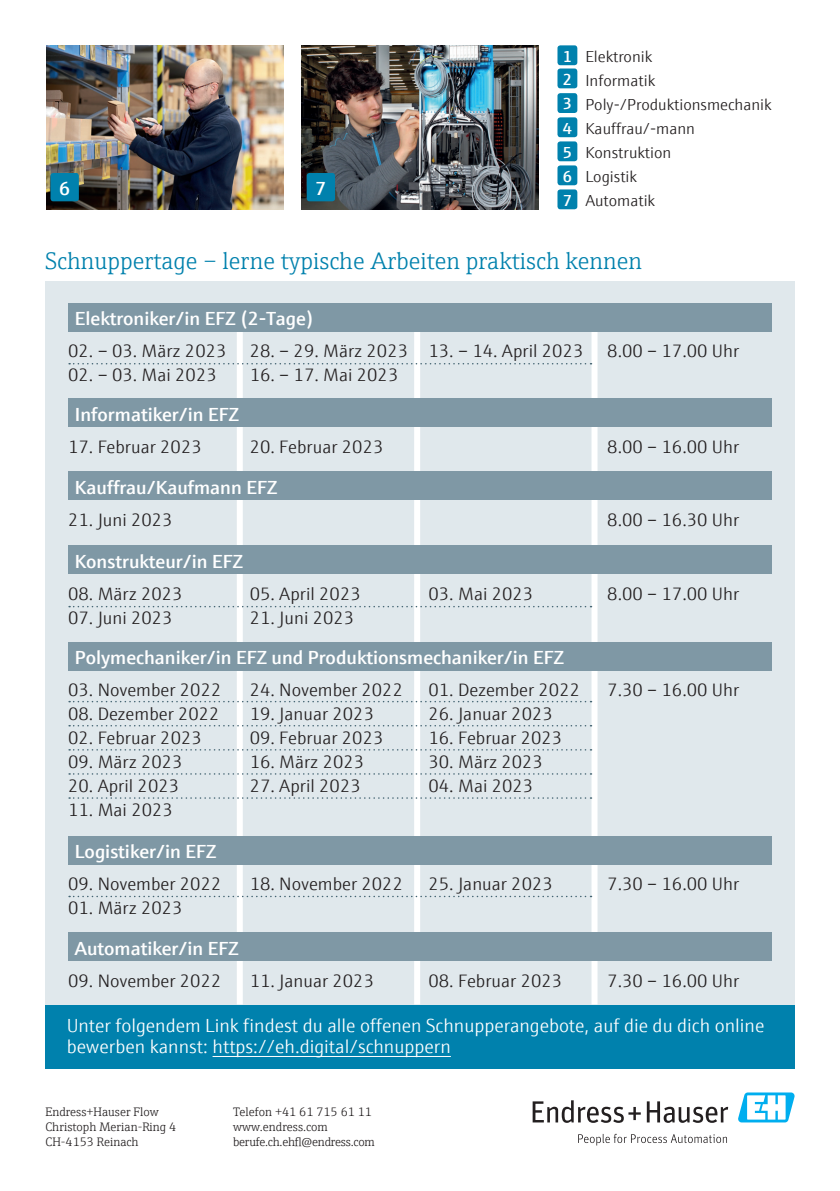
<style>
.page{position:relative;width:840px;height:1191px;background:#fff}
.page>*{position:absolute;margin:0;border:0;box-sizing:border-box;transform-origin:0 0}
.t1{font:300 24px "E+H Serif";color:#0081ad}
.t2{font:600 19px "E+H Sans";color:#fff}
.t3{font:300 19px/21.2px "E+H Sans";color:#fff}
.t4{font:300 18px "E+H Sans";color:#231f20}
.t5{font:300 16px/24px "E+H Sans";color:#231f20}
.t6{font:300 12.4px/14.8px "E+H Serif";color:#231f20}
.s1{font-weight:600;color:#fff}
</style>
<div class="page">
<svg style="left:532px;top:1100px;width:108px;height:22px"></svg>
<svg style="left:646px;top:1101px;width:81px;height:21px"></svg>
<svg style="left:578px;top:1133px;width:148px;height:12px"></svg>
<svg style="left:738px;top:1092px;width:56px;height:30px"></svg>
<div style="left:45px;top:1004px;width:749px;height:65px;background:#0081ad"></div>
<hr style="left:212px;top:1056px;width:238px;height:1px;background:#fff">
<div style="left:45px;top:281px;width:749px;height:723px;background:#e0e8ec"></div>
<div style="left:237px;top:329px;width:6px;height:675px;background:#fff"></div>
<div style="left:414px;top:329px;width:6px;height:675px;background:#fff"></div>
<div style="left:591px;top:329px;width:6px;height:675px;background:#fff"></div>
<div style="left:557px;top:45px;width:20px;height:20px;background:#0081ad;border-radius:3px"></div>
<div style="left:557px;top:68px;width:20px;height:20px;background:#0081ad;border-radius:3px"></div>
<div style="left:557px;top:93px;width:20px;height:20px;background:#0081ad;border-radius:3px"></div>
<div style="left:557px;top:117px;width:20px;height:20px;background:#0081ad;border-radius:3px"></div>
<div style="left:557px;top:141px;width:20px;height:20px;background:#0081ad;border-radius:3px"></div>
<div style="left:557px;top:165px;width:20px;height:20px;background:#0081ad;border-radius:3px"></div>
<div style="left:557px;top:189px;width:20px;height:20px;background:#0081ad;border-radius:3px"></div>
<div style="left:68px;top:303px;width:703px;height:28px;background:#7f98a5"></div>
<div style="left:68px;top:399px;width:703px;height:28px;background:#7f98a5"></div>
<div style="left:68px;top:472px;width:703px;height:28px;background:#7f98a5"></div>
<div style="left:68px;top:546px;width:703px;height:28px;background:#7f98a5"></div>
<div style="left:68px;top:642px;width:703px;height:28px;background:#7f98a5"></div>
<div style="left:68px;top:836px;width:703px;height:28px;background:#7f98a5"></div>
<div style="left:68px;top:933px;width:703px;height:28px;background:#7f98a5"></div>
<svg style="left:69px;top:363px;width:522px;height:1px"></svg>
<svg style="left:69px;top:606px;width:522px;height:1px"></svg>
<svg style="left:69px;top:701px;width:522px;height:1px"></svg>
<svg style="left:69px;top:725px;width:522px;height:1px"></svg>
<svg style="left:69px;top:749px;width:522px;height:1px"></svg>
<svg style="left:69px;top:773px;width:522px;height:1px"></svg>
<svg style="left:69px;top:797px;width:522px;height:1px"></svg>
<svg style="left:69px;top:895px;width:522px;height:2px"></svg>
<img style="left:302px;top:45px;width:236px;height:164px">
<img style="left:46px;top:45px;width:237px;height:164px">
<div style="left:50px;top:173px;width:29px;height:28px;background:#0081ad;border-radius:3px"></div>
<div style="left:306px;top:173px;width:29px;height:28px;background:#0081ad;border-radius:3px"></div>
<p class="t2" style="left:59px;top:174px;width:12px">6</p>
<p class="t2" style="left:315px;top:174px;width:12px">7</p>
<p class="t5" style="left:562px;top:43px;width:210px"><span class="s1">1</span> Elektronik<br><span class="s1">2</span> Informatik<br><span class="s1">3</span> Poly-/Produktionsmechanik<br><span class="s1">4</span> Kauffrau/-mann<br><span class="s1">5</span> Konstruktion<br><span class="s1">6</span> Logistik<br><span class="s1">7</span> Automatik</p>
<h1 class="t1" style="left:45px;top:243px;width:598px">Schnuppertage – lerne typische Arbeiten praktisch kennen</h1>
<p class="t2" style="left:75px;top:304px;width:240px">Elektroniker/in EFZ (2-Tage)</p>
<p class="t4" style="left:68px;top:338px;width:160px">02. – 03. März 2023</p>
<p class="t4" style="left:249px;top:338px;width:335px">28. – 29. März 2023 13. – 14. April 2023</p>
<p class="t4" style="left:607px;top:338px;width:133px">8.00 – 17.00 Uhr</p>
<p class="t4" style="left:68px;top:362px;width:150px">02. – 03. Mai 2023</p>
<p class="t4" style="left:249px;top:362px;width:150px">16. – 17. Mai 2023</p>
<p class="t2" style="left:75px;top:399px;width:165px">Informatiker/in EFZ</p>
<p class="t4" style="left:68px;top:433px;width:135px">17. Februar 2023</p>
<p class="t4" style="left:249px;top:433px;width:135px">20. Februar 2023</p>
<p class="t4" style="left:607px;top:433px;width:133px">8.00 – 16.00 Uhr</p>
<p class="t2" style="left:75px;top:472px;width:204px">Kauffrau/Kaufmann EFZ</p>
<p class="t4" style="left:68px;top:506px;width:106px">21. Juni 2023</p>
<p class="t4" style="left:607px;top:506px;width:133px">8.00 – 16.30 Uhr</p>
<p class="t2" style="left:75px;top:546px;width:169px">Konstrukteur/in EFZ</p>
<p class="t4" style="left:68px;top:580px;width:116px">08. März 2023</p>
<p class="t4" style="left:249px;top:580px;width:112px">05. April 2023</p>
<p class="t4" style="left:428px;top:580px;width:106px">03. Mai 2023</p>
<p class="t4" style="left:607px;top:580px;width:133px">8.00 – 17.00 Uhr</p>
<p class="t4" style="left:68px;top:604px;width:106px">07. Juni 2023</p>
<p class="t4" style="left:249px;top:604px;width:106px">21. Juni 2023</p>
<p class="t2" style="left:75px;top:643px;width:490px">Polymechaniker/in EFZ und Produktionsmechaniker/in EFZ</p>
<p class="t4" style="left:68px;top:676px;width:155px">03. November 2022</p>
<p class="t4" style="left:249px;top:676px;width:155px">24. November 2022</p>
<p class="t4" style="left:428px;top:676px;width:153px">01. Dezember 2022</p>
<p class="t4" style="left:607px;top:676px;width:133px">7.30 – 16.00 Uhr</p>
<p class="t4" style="left:68px;top:700px;width:153px">08. Dezember 2022</p>
<p class="t4" style="left:249px;top:700px;width:126px">19. Januar 2023</p>
<p class="t4" style="left:428px;top:700px;width:126px">26. Januar 2023</p>
<p class="t4" style="left:68px;top:724px;width:135px">02. Februar 2023</p>
<p class="t4" style="left:249px;top:724px;width:135px">09. Februar 2023</p>
<p class="t4" style="left:428px;top:724px;width:135px">16. Februar 2023</p>
<p class="t4" style="left:68px;top:748px;width:116px">09. März 2023</p>
<p class="t4" style="left:249px;top:748px;width:116px">16. März 2023</p>
<p class="t4" style="left:428px;top:748px;width:116px">30. März 2023</p>
<p class="t4" style="left:68px;top:772px;width:112px">20. April 2023</p>
<p class="t4" style="left:249px;top:772px;width:112px">27. April 2023</p>
<p class="t4" style="left:428px;top:772px;width:106px">04. Mai 2023</p>
<p class="t4" style="left:68px;top:796px;width:106px">11. Mai 2023</p>
<p class="t2" style="left:75px;top:837px;width:143px">Logistiker/in EFZ</p>
<p class="t4" style="left:68px;top:871px;width:155px">09. November 2022</p>
<p class="t4" style="left:249px;top:871px;width:155px">18. November 2022</p>
<p class="t4" style="left:428px;top:871px;width:126px">25. Januar 2023</p>
<p class="t4" style="left:607px;top:871px;width:133px">7.30 – 16.00 Uhr</p>
<p class="t4" style="left:68px;top:895px;width:116px">01. März 2023</p>
<p class="t2" style="left:75px;top:933px;width:165px">Automatiker/in EFZ</p>
<p class="t4" style="left:68px;top:967px;width:155px">09. November 2022</p>
<p class="t4" style="left:249px;top:967px;width:126px">11. Januar 2023</p>
<p class="t4" style="left:428px;top:967px;width:135px">08. Februar 2023</p>
<p class="t4" style="left:607px;top:967px;width:133px">7.30 – 16.00 Uhr</p>
<p class="t3" style="left:67px;top:1013px;width:698px">Unter folgendem Link findest du alle offenen Schnupperangebote, auf die du dich online bewerben kannst: https://eh.digital/schnuppern</p>
<p class="t6" style="left:45px;top:1103px;width:132px">Endress+Hauser Flow<br>Christoph Merian-Ring 4<br>CH-4153 Reinach</p>
<p class="t6" style="left:233px;top:1103px;width:143px">Telefon +41 61 715 61 11 www.endress.com berufe.ch.ehfl@endress.com</p>
</div>
